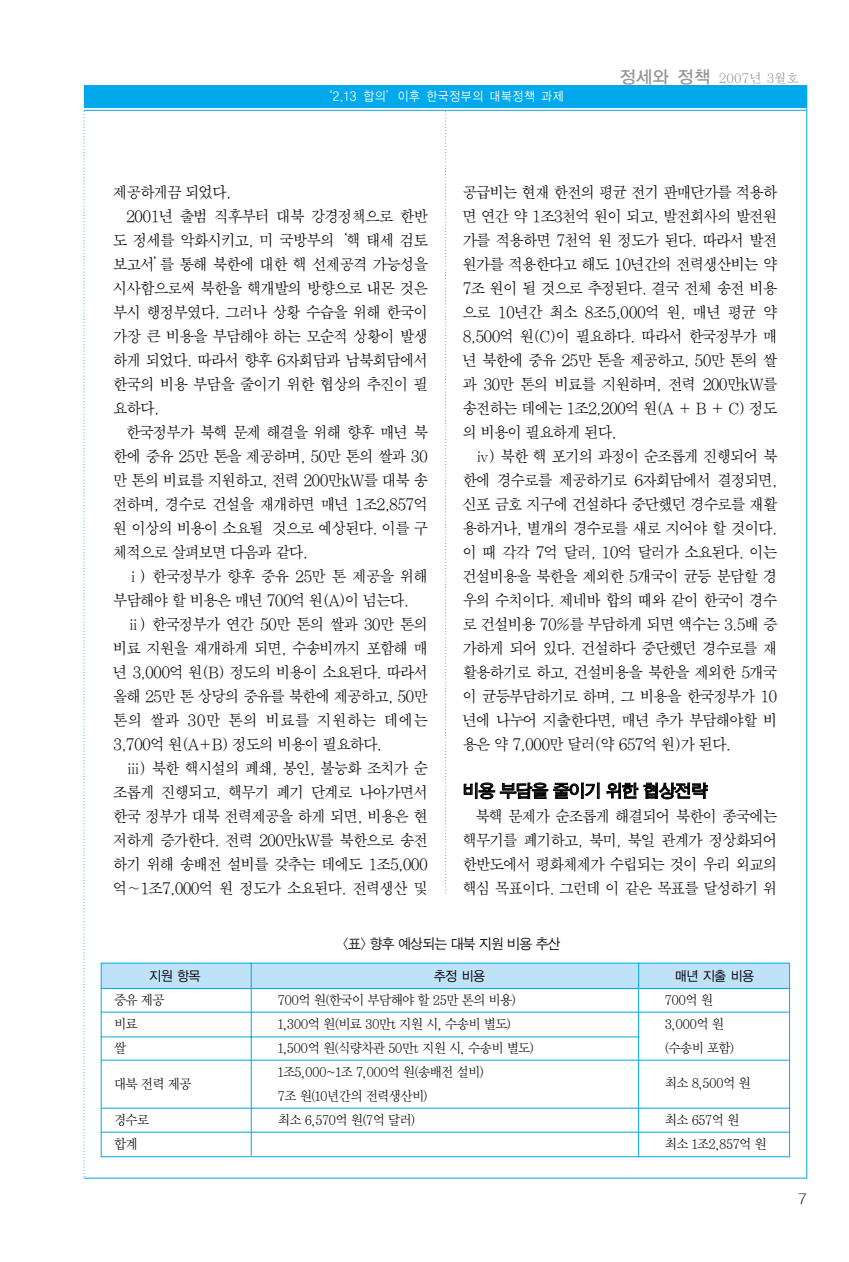
<style>
.page{position:relative;width:849px;height:1262px;background:#fff}
.page>*{position:absolute;margin:0;border:0;box-sizing:border-box;transform-origin:0 0}
.t1{font:700 17.25px "HY Go Thic";letter-spacing:-.08em;color:#000}
.t2{font:15.75px/24px "SM Amu";letter-spacing:-.095em;color:#000;text-align:justify;scale:.95 1}
.t3{font:15.75px "SM Amu";letter-spacing:-.01em;color:#000;scale:.95 1}
.t4{font:14.25px "SM Ago J";letter-spacing:-.1em;color:#000;scale:.95 1}
.t5{font:14.25px "YGO11";color:#000}
.t6{font:13.5px "Y Mj O12";letter-spacing:-.095em;color:#000;scale:.95 1}
.t7{font:13.5px "YGO12";letter-spacing:-.11em;color:#000;scale:.95 1}
.t8{font:12.75px "YGO12";color:#fff;scale:.9 1}
.t9{font:12.75px "SM Amu";letter-spacing:-.03em;color:#959595}
.s1{font-family:"YGO13";font-size:17.25px}
</style>
<div class="page">
<div style="left:84px;top:85px;width:723px;height:22px;background:#00a8ec"></div>
<svg style="left:84px;top:111px;width:1px;height:1066px"></svg>
<svg style="left:445px;top:112px;width:1px;height:782px"></svg>
<hr style="left:807px;top:85px;width:1px;height:1093px;background:#00a8ec">
<hr style="left:84px;top:110px;width:723px;height:1px;background:#00a8ec">
<hr style="left:84px;top:1177px;width:723px;height:1px;background:#00a8ec">
<svg style="left:100px;top:962px;width:690px;height:195px"></svg>
<p class="t8" style="left:321px;top:90px;width:271px">‘2.13 합의’이후 한국정부의 대북정책 과제</p>
<p class="t9" style="left:619px;top:73px;width:182px"><span class="s1">정세와 정책</span> 2007년 3월호</p>
<p class="t2" style="left:113px;top:181px;width:126px">제공하게끔 되었다.</p>
<p class="t2" style="left:126px;top:205px;width:320px">2001년 출범 직후부터 대북 강경정책으로 한반</p>
<p class="t2" style="left:113px;top:229px;width:334px">도 정세를 악화시키고, 미 국방부의‘핵 태세 검토</p>
<p class="t2" style="left:113px;top:253px;width:334px">보고서’를 통해 북한에 대한 핵 선제공격 가능성을</p>
<p class="t2" style="left:113px;top:277px;width:334px">시사함으로써 북한을 핵개발의 방향으로 내몬 것은</p>
<p class="t2" style="left:113px;top:301px;width:334px">부시 행정부였다. 그러나 상황 수습을 위해 한국이</p>
<p class="t2" style="left:113px;top:325px;width:334px">가장 큰 비용을 부담해야 하는 모순적 상황이 발생</p>
<p class="t2" style="left:113px;top:349px;width:334px">하게 되었다. 따라서 향후 6자회담과 남북회담에서</p>
<p class="t2" style="left:113px;top:373px;width:334px">한국의 비용 부담을 줄이기 위한 협상의 추진이 필</p>
<p class="t2" style="left:113px;top:397px;width:51px">요하다.</p>
<p class="t2" style="left:126px;top:421px;width:320px">한국정부가 북핵 문제 해결을 위해 향후 매년 북</p>
<p class="t2" style="left:113px;top:445px;width:333px">한에 중유 25만 톤을 제공하며, 50만 톤의 쌀과 30</p>
<p class="t2" style="left:113px;top:469px;width:333px">만 톤의 비료를 지원하고, 전력 200만kW를 대북 송</p>
<p class="t2" style="left:113px;top:493px;width:333px">전하며, 경수로 건설을 재개하면 매년 1조2,857억</p>
<p class="t2" style="left:113px;top:517px;width:333px">원 이상의 비용이 소요될 것으로 예상된다. 이를 구</p>
<p class="t2" style="left:113px;top:541px;width:207px">체적으로 살펴보면 다음과 같다.</p>
<p class="t2" style="left:126px;top:565px;width:320px">ⅰ) 한국정부가 향후 중유 25만 톤 제공을 위해</p>
<p class="t2" style="left:113px;top:589px;width:313px">부담해야 할 비용은 매년 700억 원(A)이 넘는다.</p>
<p class="t2" style="left:126px;top:613px;width:320px">ⅱ) 한국정부가 연간 50만 톤의 쌀과 30만 톤의</p>
<p class="t2" style="left:113px;top:637px;width:333px">비료 지원을 재개하게 되면, 수송비까지 포함해 매</p>
<p class="t2" style="left:113px;top:661px;width:334px">년 3,000억 원(B) 정도의 비용이 소요된다. 따라서</p>
<p class="t2" style="left:113px;top:685px;width:333px">올해 25만 톤 상당의 중유를 북한에 제공하고, 50만</p>
<p class="t3" style="left:113px;top:713px;width:334px">톤의 쌀과 30만 톤의 비료를 지원하는 데에는</p>
<p class="t2" style="left:113px;top:733px;width:285px">3,700억 원(A+B) 정도의 비용이 필요하다.</p>
<p class="t2" style="left:126px;top:757px;width:320px">ⅲ) 북한 핵시설의 폐쇄, 봉인, 불능화 조치가 순</p>
<p class="t2" style="left:113px;top:781px;width:333px">조롭게 진행되고, 핵무기 폐기 단계로 나아가면서</p>
<p class="t2" style="left:113px;top:805px;width:333px">한국 정부가 대북 전력제공을 하게 되면, 비용은 현</p>
<p class="t2" style="left:113px;top:829px;width:333px">저하게 증가한다. 전력 200만kW를 북한으로 송전</p>
<p class="t2" style="left:113px;top:853px;width:334px">하기 위해 송배전 설비를 갖추는 데에도 1조5,000</p>
<p class="t2" style="left:113px;top:877px;width:333px">억~1조7,000억 원 정도가 소요된다. 전력생산 및</p>
<p class="t2" style="left:462px;top:181px;width:334px">공급비는 현재 한전의 평균 전기 판매단가를 적용하 면 연간 약 1조3천억 원이 되고, 발전회사의 발전원 가를 적용하면 7천억 원 정도가 된다. 따라서 발전 원가를 적용한다고 해도 10년간의 전력생산비는 약 7조 원이 될 것으로 추정된다. 결국 전체 송전 비용 으로 10년간 최소 8조5,000억 원, 매년 평균 약 8,500억 원(C)이 필요하다. 따라서 한국정부가 매 년 북한에 중유 25만 톤을 제공하고, 50만 톤의 쌀 과 30만 톤의 비료를 지원하며, 전력 200만kW를 송전하는 데에는 1조2,200억 원(A + B + C) 정도 의 비용이 필요하게 된다.</p>
<p class="t2" style="left:462px;top:445px;width:334px;text-indent:13px">ⅳ) 북한 핵 포기의 과정이 순조롭게 진행되어 북 한에 경수로를 제공하기로 6자회담에서 결정되면, 신포 금호 지구에 건설하다 중단했던 경수로를 재활 용하거나, 별개의 경수로를 새로 지어야 할 것이다. 이 때 각각 7억 달러, 10억 달러가 소요된다. 이는 건설비용을 북한을 제외한 5개국이 균등 분담할 경 우의 수치이다. 제네바 합의 때와 같이 한국이 경수 로 건설비용 70%를 부담하게 되면 액수는 3.5배 증 가하게 되어 있다. 건설하다 중단했던 경수로를 재 활용하기로 하고, 건설비용을 북한을 제외한 5개국 이 균등부담하기로 하며, 그 비용을 한국정부가 10 년에 나누어 지출한다면, 매년 추가 부담해야할 비 용은 약 7,000만 달러(약 657억 원)가 된다.</p>
<p class="t1" style="left:463px;top:783px;width:247px">비용 부담을 줄이기 위한 협상전략</p>
<p class="t2" style="left:462px;top:805px;width:334px;text-indent:13px">북핵 문제가 순조롭게 해결되어 북한이 종국에는 핵무기를 폐기하고, 북미, 북일 관계가 정상화되어 한반도에서 평화체제가 수립되는 것이 우리 외교의 핵심 목표이다. 그런데 이 같은 목표를 달성하기 위</p>
<p class="t4" style="left:342px;top:937px;width:232px">&lt;표&gt; 향후 예상되는 대북 지원 비용 추산</p>
<p class="t7" style="left:149px;top:970px;width:56px">지원 항목</p>
<p class="t7" style="left:433px;top:970px;width:56px">추정 비용</p>
<p class="t7" style="left:675px;top:970px;width:86px">매년 지출 비용</p>
<p class="t6" style="left:114px;top:994px;width:56px">중유 제공</p>
<p class="t6" style="left:278px;top:994px;width:253px">700억 원(한국이 부담해야 할 25만 톤의 비용)</p>
<p class="t6" style="left:665px;top:994px;width:53px">700억 원</p>
<p class="t6" style="left:114px;top:1018px;width:27px">비료</p>
<p class="t6" style="left:278px;top:1018px;width:248px">1,300억 원(비료 30만t 지원 시, 수송비 별도)</p>
<p class="t6" style="left:665px;top:1018px;width:65px">3,000억 원</p>
<p class="t6" style="left:114px;top:1042px;width:15px">쌀</p>
<p class="t6" style="left:278px;top:1042px;width:272px">1,500억 원(식량차관 50만t 지원 시, 수송비 별도)</p>
<p class="t6" style="left:665px;top:1042px;width:75px">(수송비 포함)</p>
<p class="t6" style="left:114px;top:1078px;width:84px">대북 전력 제공</p>
<p class="t6" style="left:278px;top:1066px;width:219px">1조5,000~1조 7,000억 원(송배전 설비)</p>
<p class="t6" style="left:665px;top:1076px;width:93px">최소 8,500억 원</p>
<p class="t6" style="left:278px;top:1090px;width:160px">7조 원(10년간의 전력생산비)</p>
<p class="t6" style="left:114px;top:1114px;width:39px">경수로</p>
<p class="t6" style="left:278px;top:1114px;width:147px">최소 6,570억 원(7억 달러)</p>
<p class="t6" style="left:665px;top:1114px;width:80px">최소 657억 원</p>
<p class="t6" style="left:114px;top:1138px;width:27px">합계</p>
<p class="t6" style="left:665px;top:1138px;width:109px">최소 1조2,857억 원</p>
<p class="t5" style="left:799px;top:1192px;width:10px">7</p>
</div>
